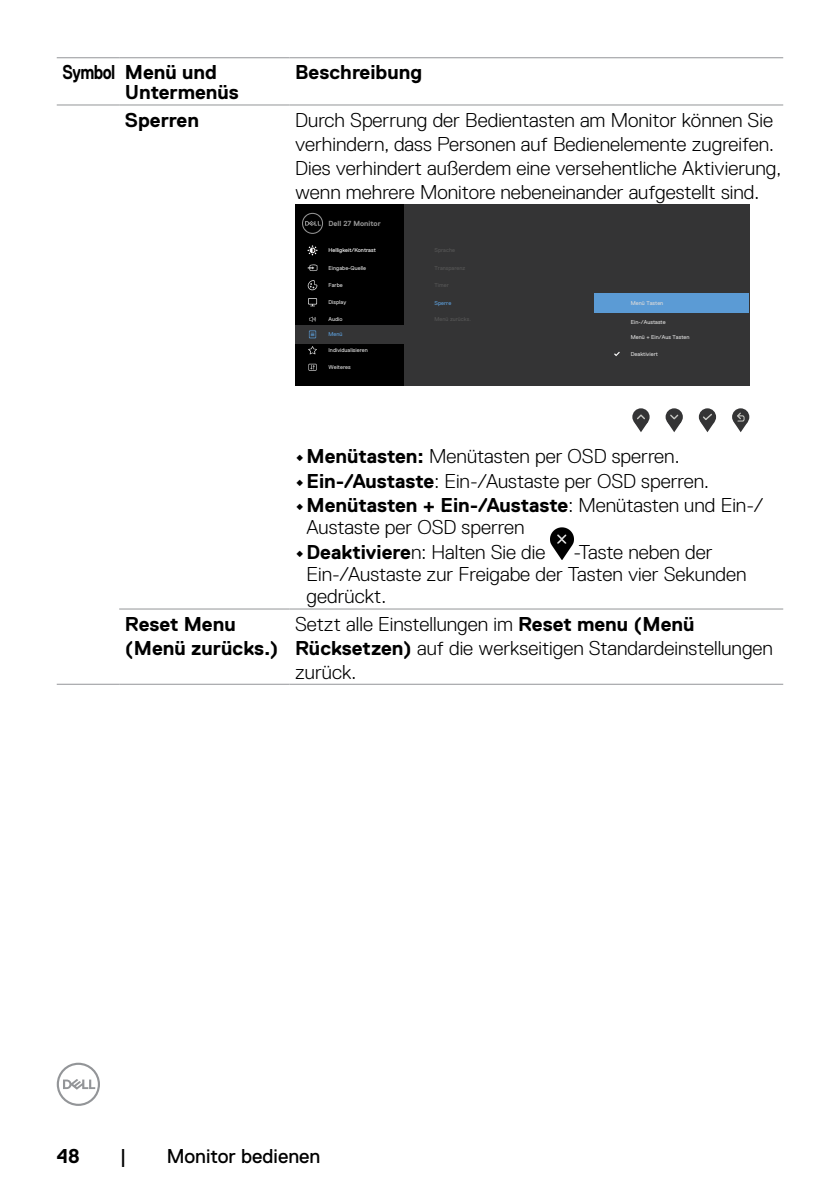
<style>
.page{position:relative;width:840px;height:1191px;background:#fff}
.page>*{position:absolute;margin:0;border:0;box-sizing:border-box;transform-origin:0 0}
.t1{font:300 20px/24px "Dell Replica";color:#000}
.t2{font:700 20px/24px "Dell Replica";color:#000}
.t3{font:700 20px/20px "Dell Replica";color:#000;scale:.8 1}
.t4{font:20px "Dell Replica";color:#000}
.t5{font:700 7.4px "Dell Replica";color:#939393}
.t6{font:5.6px "Dell Replica";color:#d9d9d9}
.t7{font:5.6px "Dell Replica";color:#fff}
.t8{font:5.6px "Dell Replica";color:#555}
.t9{font:5.6px "Dell Replica";color:#5b9bd5}
.s1{font-weight:700}
</style>
<div class="page">
<svg style="left:57px;top:1062px;width:43px;height:44px"></svg>
<hr style="left:57px;top:105px;width:62px;height:1px;background:#939598">
<hr style="left:119px;top:105px;width:170px;height:1px;background:#939598">
<hr style="left:289px;top:105px;width:493px;height:1px;background:#939598">
<hr style="left:57px;top:57px;width:62px;height:1px;background:#939598">
<hr style="left:119px;top:57px;width:170px;height:1px;background:#939598">
<hr style="left:289px;top:57px;width:493px;height:1px;background:#939598">
<hr style="left:119px;top:608px;width:170px;height:1px;background:#939598">
<hr style="left:289px;top:608px;width:493px;height:1px;background:#939598">
<hr style="left:57px;top:684px;width:62px;height:1px;background:#939598">
<hr style="left:119px;top:684px;width:170px;height:1px;background:#939598">
<hr style="left:289px;top:684px;width:493px;height:1px;background:#939598">
<div style="left:295px;top:204px;width:453px;height:181px;background:#343435"></div>
<div style="left:295px;top:204px;width:109px;height:181px;background:#000"></div>
<div style="left:632px;top:408px;width:17px;height:17px;background:#343435;border-radius:50%"></div>
<svg style="left:634px;top:414px;width:13px;height:18px"></svg>
<div style="left:665px;top:408px;width:17px;height:17px;background:#343435;border-radius:50%"></div>
<svg style="left:667px;top:414px;width:13px;height:18px"></svg>
<svg style="left:698px;top:408px;width:17px;height:17px"></svg>
<svg style="left:700px;top:414px;width:14px;height:18px"></svg>
<svg style="left:731px;top:408px;width:17px;height:17px"></svg>
<svg style="left:733px;top:412px;width:14px;height:20px"></svg>
<div style="left:295px;top:325px;width:110px;height:18px;background:#343435"></div>
<svg style="left:307px;top:245px;width:10px;height:10px"></svg>
<svg style="left:302px;top:213px;width:21px;height:21px"></svg>
<svg style="left:307px;top:264px;width:10px;height:7px"></svg>
<svg style="left:307px;top:280px;width:10px;height:10px"></svg>
<svg style="left:308px;top:298px;width:9px;height:6px"></svg>
<div style="left:308px;top:299px;width:8px;height:5px;background:#000"></div>
<svg style="left:308px;top:346px;width:9px;height:8px"></svg>
<svg style="left:309px;top:330px;width:7px;height:8px"></svg>
<svg style="left:309px;top:331px;width:6px;height:6px"></svg>
<svg style="left:308px;top:364px;width:8px;height:7px"></svg>
<svg style="left:309px;top:364px;width:7px;height:6px"></svg>
<svg style="left:310px;top:365px;width:5px;height:4px"></svg>
<svg style="left:309px;top:317px;width:7px;height:5px"></svg>
<div style="left:594px;top:293px;width:154px;height:20px;background:#5b9bd5"></div>
<svg style="left:614px;top:352px;width:5px;height:4px"></svg>
<img style="left:550px;top:527px;width:23px;height:32px">
<p class="t3" style="left:125px;top:62px;width:144px;text-indent:-62px">Symbol Menü und<br>Untermenüs</p>
<p class="t2" style="left:295px;top:60px;width:129px">Beschreibung</p>
<p class="t2" style="left:125px;top:108px;width:75px">Sperren</p>
<p class="t1" style="left:295px;top:108px;width:487px">Durch Sperrung der Bedientasten am Monitor können Sie verhindern, dass Personen auf Bedienelemente zugreifen.<br>Dies verhindert außerdem eine versehentliche Aktivierung, wenn mehrere Monitore nebeneinander aufgestellt sind.</p>
<p class="t5" style="left:328px;top:219px;width:54px">Dell 27 Monitor</p>
<p class="t6" style="left:328px;top:264px;width:39px">Eingabe-Quelle</p>
<p class="t6" style="left:328px;top:282px;width:16px">Farbe</p>
<p class="t6" style="left:328px;top:299px;width:19px">Display</p>
<p class="t6" style="left:328px;top:316px;width:15px">Audio</p>
<p class="t6" style="left:328px;top:347px;width:41px">Individualisieren</p>
<p class="t7" style="left:328px;top:247px;width:49px">Helligkeit/Kontrast</p>
<p class="t9" style="left:328px;top:331px;width:16px">Menü</p>
<p class="t6" style="left:328px;top:364px;width:24px">Weiteres</p>
<p class="t9" style="left:434px;top:299px;width:18px">Sperre</p>
<p class="t8" style="left:434px;top:316px;width:38px">Menü zurücks.</p>
<p class="t6" style="left:630px;top:299px;width:34px">Menü Tasten</p>
<p class="t6" style="left:630px;top:319px;width:36px">Ein-/Austaste</p>
<p class="t6" style="left:630px;top:334px;width:60px">Menü + Ein/Aus Tasten</p>
<p class="t6" style="left:630px;top:351px;width:29px">Deaktiviert</p>
<p class="t1" style="left:295px;top:444px;width:385px"><span class="s1">•Menütasten:</span> Menütasten per OSD sperren.</p>
<p class="t1" style="left:295px;top:469px;width:415px"><span class="s1">•Ein-/Austaste</span>: Ein-/Austaste per OSD sperren.</p>
<p class="t1" style="left:306px;top:494px;width:458px;line-height:22px;text-indent:-11px"><span class="s1">•Menütasten + Ein-/Austaste</span>: Menütasten und Ein-/<br>Austaste per OSD sperren</p>
<p class="t1" style="left:295px;top:540px;width:252px"><span class="s1">•Deaktiviere</span>n: Halten Sie die</p>
<p class="t1" style="left:306px;top:541px;width:441px;line-height:22px;text-indent:267px">-Taste neben der<br>Ein-/Austaste zur Freigabe der Tasten vier Sekunden gedrückt.</p>
<p class="t2" style="left:125px;top:612px;width:155px">Reset Menu (Menü zurücks.)</p>
<p class="t1" style="left:295px;top:612px;width:479px">Setzt alle Einstellungen im <span class="s1">Reset menu (Menü<br>Rücksetzen)</span> auf die werkseitigen Standardeinstellungen zurück.</p>
<p class="t2" style="left:57px;top:1143px;width:25px">48</p>
<p class="t4" style="left:120px;top:1144px;width:8px">|</p>
<p class="t4" style="left:166px;top:1144px;width:155px">Monitor bedienen</p>
</div>
